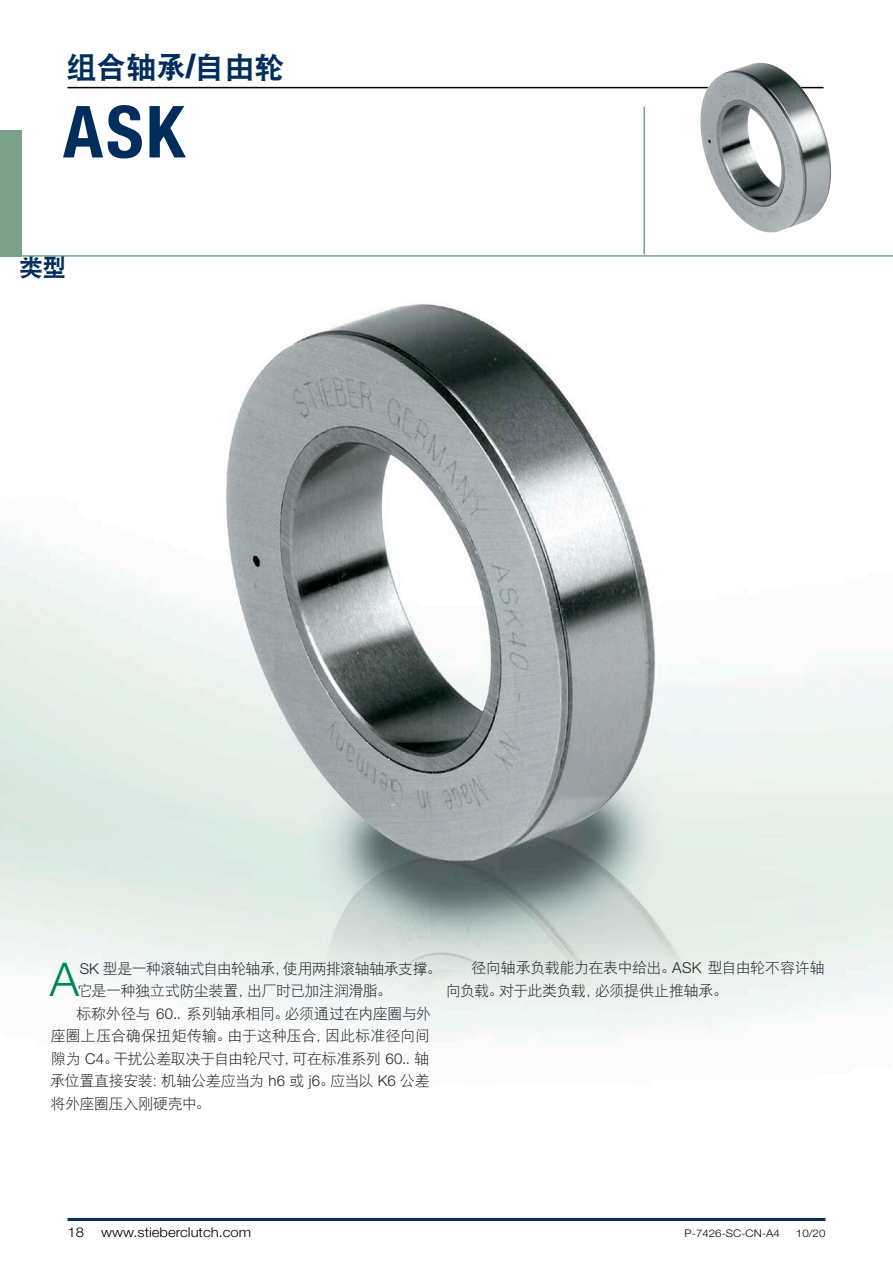
<style>
.page{position:relative;width:893px;height:1263px;background:#fff}
.page>*{position:absolute;margin:0;border:0;box-sizing:border-box;transform-origin:0 0}
.t1{font:700 condensed 72px "Helvetica Neue LT Std";color:#002e5c}
.t2{font:300 46.5px "Helvetica Neue LT Std";color:#008759}
.t3{font:30px "DFP Hei W9";color:#002e5c}
.t4{font:24px "DFP Hei W9";color:#002e5c}
.t5{font:15px/22.5px "DFP Hei W3";letter-spacing:-.025em;color:#1f2427}
.t6{font:15px "DFP Hei W3";letter-spacing:.005em;color:#1f2427}
.t7{font:300 13.5px "Helvetica Neue LT Std";color:#000;scale:1.1 1}
.t8{font:300 10.5px "Helvetica Neue LT Std";color:#000;scale:1.1 1}
.s1{font-family:"Helvetica Inserat LT Std"}
.s2{font-family:"Helvetica Neue LT Std";font-weight:300}
</style>
<div class="page">
<hr style="left:0;top:255px;width:893px;height:2px;background:#7ca18a">
<div style="left:0;top:130px;width:21px;height:126px;background:#7ca18a"></div>
<hr style="left:68px;top:87px;width:756px;height:1px;background:#000">
<img style="left:0;top:304px;width:893px;height:729px">
<img style="left:696px;top:62px;width:136px;height:171px">
<hr style="left:68px;top:1218px;width:757px;height:3px;background:#002e5c">
<hr style="left:643px;top:107px;width:2px;height:148px;background:#7ca18a">
<h3 class="t3" style="left:67px;top:51px;width:220px">组合轴承<span class="s1">/</span>自由轮</h3>
<h1 class="t1" style="left:63px;top:88px;width:123px">ASK</h1>
<h3 class="t4" style="left:19px;top:254px;width:49px">类型</h3>
<h2 class="t2" style="left:50px;top:951px;width:31px">A</h2>
<p class="t5" style="left:80px;top:957px;width:363px"><span class="s2">SK</span> 型是一种滚轴式自由轮轴承，使用两排滚轴轴承支撑。</p>
<p class="t5" style="left:78px;top:979px;width:316px">它是一种独立式防尘装置，出厂时已加注润滑脂。</p>
<p class="t5" style="left:76px;top:1002px;width:356px">标称外径与 <span class="s2">60..</span> 系列轴承相同。必须通过在内座圈与外</p>
<p class="t6" style="left:51px;top:1028px;width:381px">座圈上压合确保扭矩传输。由于这种压合，因此标准径向间</p>
<p class="t5" style="left:51px;top:1047px;width:380px">隙为 <span class="s2">C4</span>。干扰公差取决于自由轮尺寸，可在标准系列 <span class="s2">60..</span> 轴</p>
<p class="t5" style="left:50px;top:1069px;width:381px">承位置直接安装：机轴公差应当为 <span class="s2">h6</span> 或 <span class="s2">j6</span>。应当以 <span class="s2">K6</span> 公差</p>
<p class="t5" style="left:50px;top:1092px;width:162px">将外座圈压入刚硬壳中。</p>
<p class="t5" style="left:446px;top:956px;width:380px;text-indent:25px">径向轴承负载能力在表中给出。<span class="s2">ASK</span> 型自由轮不容许轴向负载。对于此类负载，必须提供止推轴承。</p>
<p class="t7" style="left:68px;top:1223px;width:17px">18</p>
<p class="t7" style="left:101px;top:1223px;width:138px">www.stieberclutch.com</p>
<p class="t8" style="left:684px;top:1226px;width:88px">P-7426-SC-CN-A4</p>
<p class="t8" style="left:796px;top:1226px;width:28px">10/20</p>
</div>
